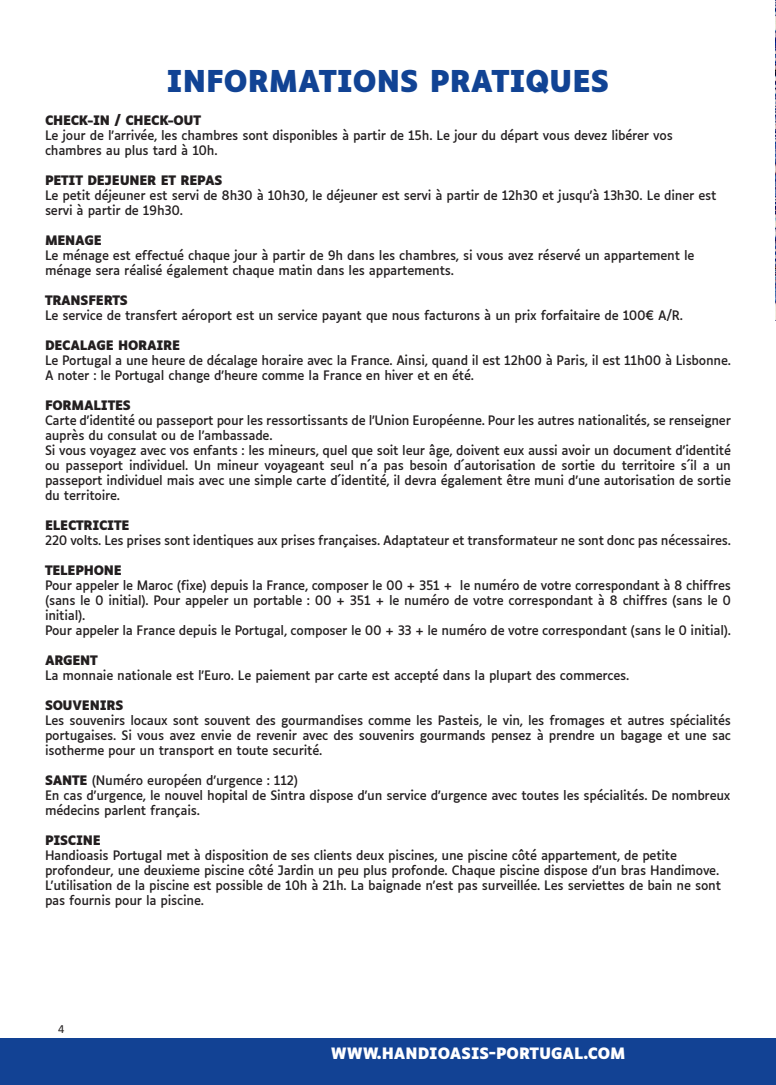
<style>
.page{position:relative;width:776px;height:1085px;background:#fff}
.page>*{position:absolute;margin:0;border:0;box-sizing:border-box;transform-origin:0 0}
.TITRE_3___PAGE_VAO_VERT{font:700 28.75px "Luciole";color:#114394}
.t1{font:700 15px "Luciole";color:#fff}
.t2{font:12.5px/15px "Luciole";letter-spacing:-.02em;color:#231f20}
.t3{font:700 12.5px "Luciole";letter-spacing:-.02em;color:#231f20}
.t4{font:12.5px "Calibri";color:#231f20}
.s1{font-weight:700}
</style>
<div class="page">
<img style="left:775px;top:0;width:1px;height:321px">
<div style="left:0;top:1038px;width:776px;height:46px;background:#124294"></div>
<p class="TITRE_3___PAGE_VAO_VERT" style="left:167px;top:65px;width:444px">INFORMATIONS PRATIQUES</p>
<p class="t3" style="left:45px;top:113px;width:158px">CHECK-IN / CHECK-OUT</p>
<p class="t2" style="left:45px;top:126px;width:629px">Le jour de l'arrivée, les chambres sont disponibles à partir de 15h. Le jour du départ vous devez libérer vos chambres au plus tard à 10h.</p>
<p class="t3" style="left:45px;top:173px;width:179px">PETIT DEJEUNER ET REPAS</p>
<p class="t2" style="left:45px;top:186px;width:673px">Le petit déjeuner est servi de 8h30 à 10h30, le déjeuner est servi à partir de 12h30 et jusqu'à 13h30. Le diner est servi à partir de 19h30.</p>
<p class="t3" style="left:45px;top:233px;width:58px">MENAGE</p>
<p class="t2" style="left:45px;top:246px;width:651px">Le ménage est effectué chaque jour à partir de 9h dans les chambres, si vous avez réservé un appartement le ménage sera réalisé également chaque matin dans les appartements.</p>
<p class="t3" style="left:45px;top:293px;width:84px">TRANSFERTS</p>
<p class="t2" style="left:45px;top:306px;width:639px">Le service de transfert aéroport est un service payant que nous facturons à un prix forfaitaire de 100€ A/R.</p>
<p class="t3" style="left:45px;top:338px;width:137px">DECALAGE HORAIRE</p>
<p class="t2" style="left:45px;top:351px;width:687px">Le Portugal a une heure de décalage horaire avec la France. Ainsi, quand il est 12h00 à Paris, il est 11h00 à Lisbonne.</p>
<p class="t2" style="left:45px;top:366px;width:431px">A noter : le Portugal change d'heure comme la France en hiver et en été.</p>
<p class="t3" style="left:45px;top:398px;width:87px">FORMALITES</p>
<p class="t2" style="left:45px;top:411px;width:687px">Carte d'identité ou passeport pour les ressortissants de l’Union Européenne. Pour les autres nationalités, se renseigner auprès du consulat ou de l’ambassade.</p>
<p class="t2" style="left:45px;top:441px;width:687px;text-align:justify">Si vous voyagez avec vos enfants : les mineurs, quel que soit leur âge, doivent eux aussi avoir un document d'identité ou passeport individuel. Un mineur voyageant seul n´a pas besoin d´autorisation de sortie du territoire s´il a un passeport individuel mais avec une simple carte d´identité, il devra également être muni d’une autorisation de sortie du territoire.</p>
<p class="t3" style="left:45px;top:518px;width:86px">ELECTRICITE</p>
<p class="t2" style="left:45px;top:531px;width:687px">220 volts. Les prises sont identiques aux prises françaises. Adaptateur et transformateur ne sont donc pas nécessaires.</p>
<p class="t3" style="left:45px;top:563px;width:78px">TELEPHONE</p>
<p class="t2" style="left:45px;top:576px;width:687px;text-align:justify">Pour appeler le Maroc (fixe) depuis la France, composer le 00 + 351 + le numéro de votre correspondant à 8 chiffres (sans le 0 initial). Pour appeler un portable : 00 + 351 + le numéro de votre correspondant à 8 chiffres (sans le 0 initial).</p>
<p class="t2" style="left:45px;top:621px;width:687px">Pour appeler la France depuis le Portugal, composer le 00 + 33 + le numéro de votre correspondant (sans le 0 initial).</p>
<p class="t3" style="left:45px;top:653px;width:54px">ARGENT</p>
<p class="t2" style="left:45px;top:666px;width:586px">La monnaie nationale est l'Euro. Le paiement par carte est accepté dans la plupart des commerces.</p>
<p class="t3" style="left:45px;top:698px;width:80px">SOUVENIRS</p>
<p class="t2" style="left:45px;top:711px;width:687px;text-align:justify">Les souvenirs locaux sont souvent des gourmandises comme les Pasteis, le vin, les fromages et autres spécialités portugaises. Si vous avez envie de revenir avec des souvenirs gourmands pensez à prendre un bagage et une sac isotherme pour un transport en toute securité.</p>
<p class="t2" style="left:45px;top:771px;width:255px"><span class="s1">SANTE</span> (Numéro européen d’urgence : 112)</p>
<p class="t2" style="left:45px;top:786px;width:687px">En cas d'urgence, le nouvel hopital de Sintra dispose d'un service d'urgence avec toutes les spécialités. De nombreux médecins parlent français.</p>
<p class="t3" style="left:45px;top:833px;width:57px">PISCINE</p>
<p class="t2" style="left:45px;top:846px;width:678px">Handioasis Portugal met à disposition de ses clients deux piscines, une piscine côté appartement, de petite profondeur, une deuxieme piscine côté Jardin un peu plus profonde. Chaque piscine dispose d'un bras Handimove.<br>L'utilisation de la piscine est possible de 10h à 21h. La baignade n'est pas surveillée. Les serviettes de bain ne sont pas fournis pour la piscine.</p>
<p class="t4" style="left:58px;top:1020px;width:8px">4</p>
<p class="t1" style="left:331px;top:1044px;width:296px">WWW.HANDIOASIS-PORTUGAL.COM</p>
</div>
